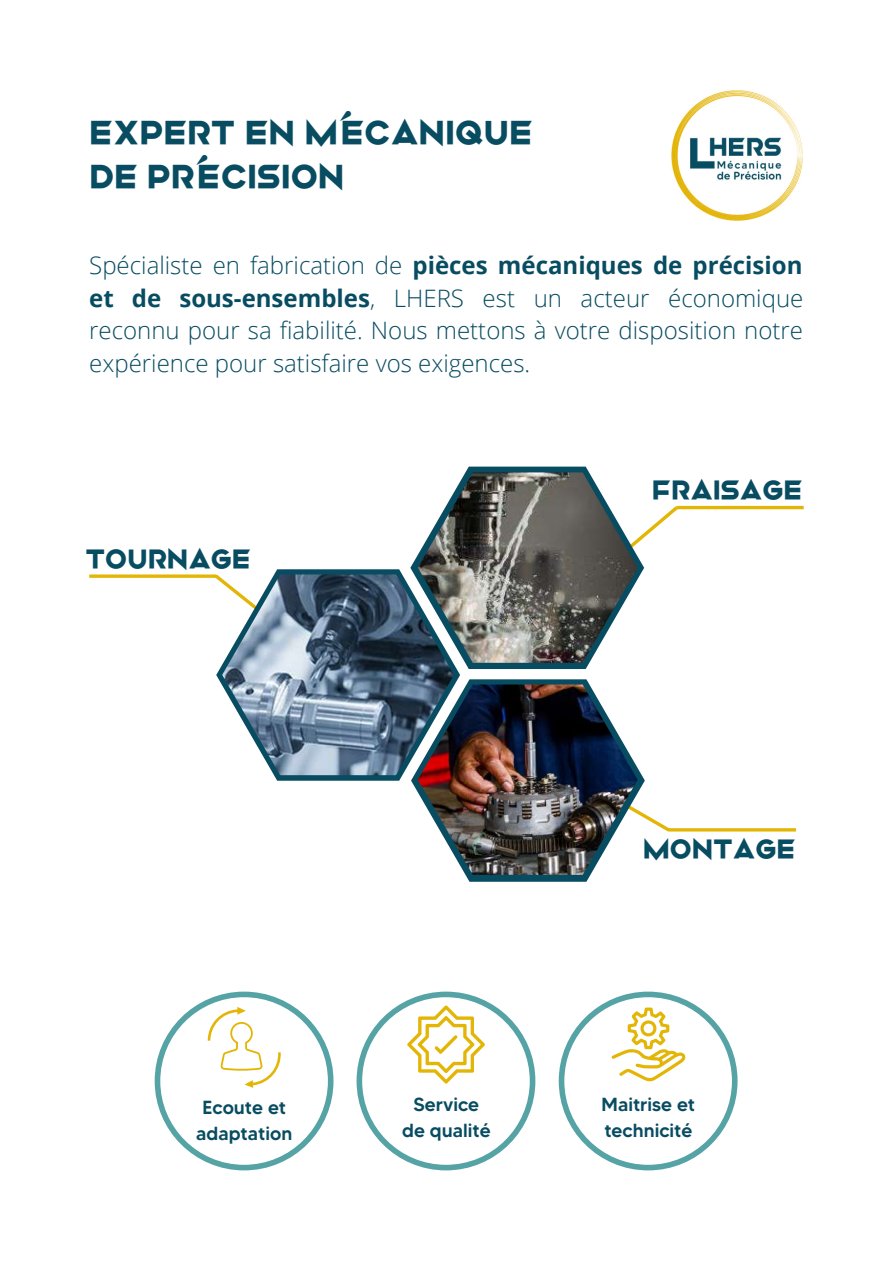
<style>
.page{position:relative;width:893px;height:1264px;background:#fff}
.page>*{position:absolute;margin:0;border:0;box-sizing:border-box;transform-origin:0 0}
.t1{font:700 31.5px/43.8px "Mismo";color:#084c61}
.t2{font:700 25.35px "Mismo";color:#084c61}
.t3{font:300 24px/32.5px "Open Sans";color:#084c61;text-align:justify}
.t4{font:500 18.9px/26.1px "MADETOMMY";color:#084c61;text-align:center}
.s1{font-weight:700}
</style>
<div class="page">
<img style="left:671px;top:90px;width:132px;height:131px">
<svg style="left:644px;top:505px;width:37px;height:33px"></svg>
<svg style="left:410px;top:466px;width:234px;height:203px"></svg>
<svg style="left:644px;top:813px;width:29px;height:19px"></svg>
<svg style="left:411px;top:679px;width:233px;height:202px"></svg>
<svg style="left:216px;top:569px;width:244px;height:211px"></svg>
<img style="left:222px;top:574px;width:232px;height:201px">
<img style="left:418px;top:684px;width:219px;height:190px">
<img style="left:418px;top:472px;width:219px;height:190px">
<svg style="left:155px;top:991px;width:178px;height:179px"></svg>
<svg style="left:89px;top:574px;width:122px;height:4px"></svg>
<svg style="left:211px;top:571px;width:62px;height:52px"></svg>
<hr style="left:676px;top:506px;width:127px;height:3px;background:#e3b505">
<hr style="left:669px;top:828px;width:127px;height:3px;background:#e3b505">
<svg style="left:356px;top:991px;width:179px;height:179px"></svg>
<svg style="left:558px;top:991px;width:179px;height:179px"></svg>
<h1 class="t1" style="left:89px;top:111px;width:445px">EXPERT EN MÉCANIQUE<br>DE PRÉCISION</h1>
<p class="t3" style="left:89px;top:248px;width:715px">Spécialiste en fabrication de <span class="s1">pièces mécaniques de précision et de sous-ensembles</span>, LHERS est un acteur économique reconnu pour sa fiabilité. Nous mettons à votre disposition notre expérience pour satisfaire vos exigences.</p>
<p class="t2" style="left:85px;top:540px;width:167px">TOURNAGE</p>
<p class="t2" style="left:652px;top:472px;width:152px">FRAISAGE</p>
<p class="t2" style="left:642px;top:831px;width:154px">MONTAGE</p>
<p class="t4" style="left:196px;top:1094px;width:98px">Ecoute et adaptation</p>
<p class="t4" style="left:402px;top:1091px;width:90px">Service de qualité</p>
<p class="t4" style="left:601px;top:1091px;width:95px;text-align:left">Maitrise et technicité</p>
</div>
